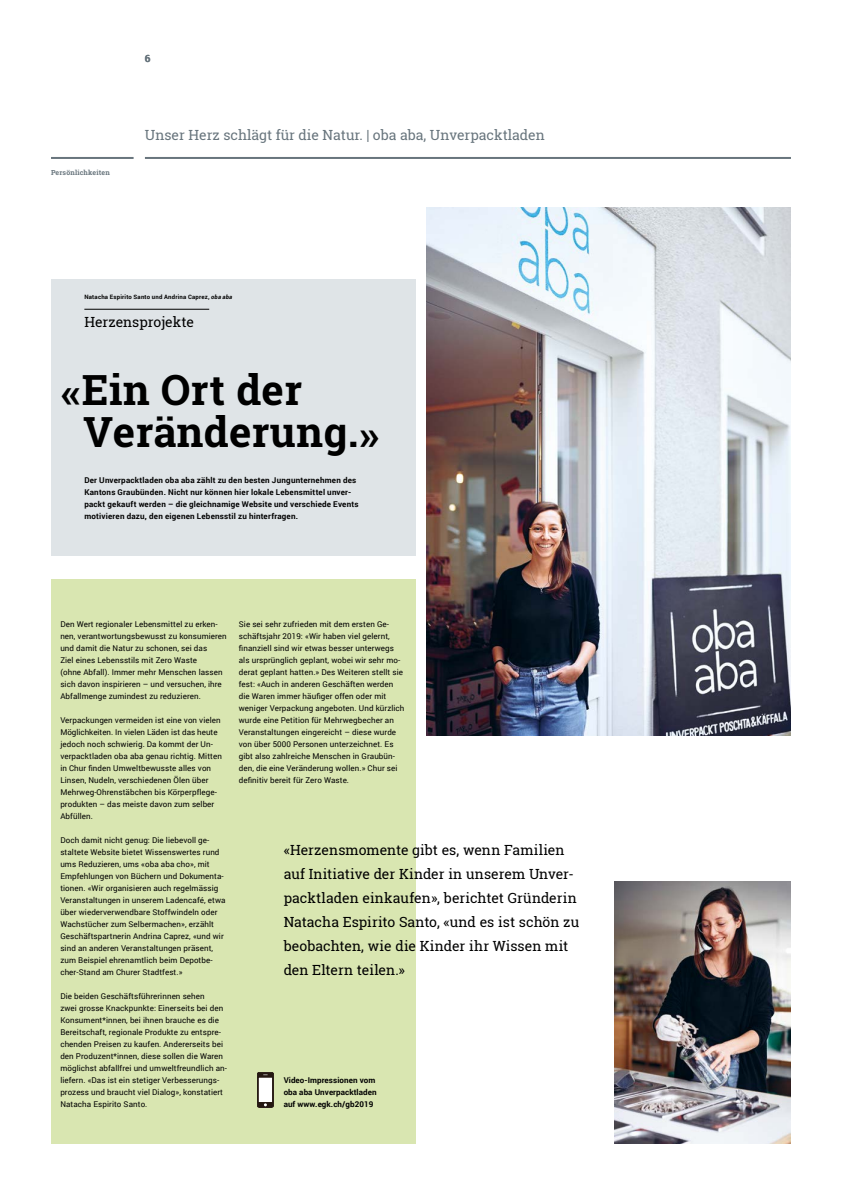
<style>
.page{position:relative;width:842px;height:1191px;background:#fff}
.page>*{position:absolute;margin:0;border:0;box-sizing:border-box;transform-origin:0 0}
.t1{font:700 42px/42px "Roboto Slab";letter-spacing:.01em;color:#000}
.t2{font:14px/24px "Roboto Slab";color:#000}
.t3{font:14px "Roboto Slab";color:#68757d}
.t4{font:700 10px "Roboto";color:#68757d}
.t5{font:8px/12px "Roboto";letter-spacing:.01em;color:#000}
.t6{font:700 8px/12px "Roboto";letter-spacing:.025em;color:#000}
.t7{font:700 7px "Roboto Slab";letter-spacing:.02em;color:#68757d}
.t8{font:700 6px "Roboto";letter-spacing:.035em;color:#000}
.s1{font-style:italic}
</style>
<div class="page">
<div style="left:51px;top:279px;width:364px;height:276px;background:#dfe4e7"></div>
<div style="left:51px;top:579px;width:364px;height:564px;background:#d9e6b1"></div>
<hr style="left:145px;top:157px;width:646px;height:2px;background:#68757d">
<hr style="left:51px;top:157px;width:83px;height:2px;background:#68757d">
<img style="left:427px;top:207px;width:364px;height:528px">
<img style="left:614px;top:881px;width:177px;height:262px">
<svg style="left:257px;top:1072px;width:17px;height:35px"></svg>
<hr style="left:84px;top:309px;width:125px;height:1px;background:#000">
<p class="t4" style="left:145px;top:51px;width:7px">6</p>
<p class="t7" style="left:51px;top:167px;width:60px">Persönlichkeiten</p>
<h2 class="t3" style="left:145px;top:125px;width:401px">Unser Herz schlägt für die Natur. | oba aba, Unverpacktladen</h2>
<p class="t8" style="left:84px;top:293px;width:149px">Natacha Espirito Santo und Andrina Caprez, <span class="s1">oba aba</span></p>
<h2 class="t2" style="left:84px;top:310px;width:111px">Herzensprojekte</h2>
<h1 class="t1" style="left:83px;top:368px;width:297px;text-indent:-21px">«Ein Ort der<br>Veränderung.»</h1>
<p class="t6" style="left:84px;top:474px;width:276px">Der Unverpacktladen oba aba zählt zu den besten Jungunternehmen des Kantons Graubünden. Nicht nur können hier lokale Lebensmittel unver&shy;packt gekauft werden – die gleichnamige Website und verschiede Events motivieren dazu, den eigenen Lebensstil zu hinterfragen.</p>
<p class="t5" style="left:60px;top:618px;width:168px">Den Wert regionaler Lebensmittel zu erken&shy;nen, verantwortungsbewusst zu konsumieren und damit die Natur zu schonen, sei das<br>Ziel eines Lebensstils mit Zero Waste<br>(ohne Abfall). Immer mehr Menschen lassen sich davon inspirieren – und versuchen, ihre Abfallmenge zumindest zu reduzieren.</p>
<p class="t5" style="left:60px;top:714px;width:163px">Verpackungen vermeiden ist eine von vielen Möglichkeiten. In vielen Läden ist das heute jedoch noch schwierig. Da kommt der Un&shy;verpacktladen oba aba genau richtig. Mitten in Chur finden Umweltbewusste alles von Linsen, Nudeln, verschiedenen Ölen über Mehrweg-Ohrenstäbchen bis Körperpflege&shy;produkten – das meiste davon zum selber Abfüllen.</p>
<p class="t5" style="left:60px;top:834px;width:167px">Doch damit nicht genug: Die liebevoll ge&shy;staltete Website bietet Wissenswertes rund ums Reduzieren, ums «oba aba cho», mit Empfehlungen von Büchern und Dokumenta&shy;tionen. «Wir organisieren auch regelmässig Veranstaltungen in unserem Ladencafé, etwa über wiederverwendbare Stoffwindeln oder Wachstücher zum Selbermachen», erzählt Geschäftspartnerin Andrina Caprez, «und wir sind an anderen Veranstaltungen präsent, zum Beispiel ehrenamtlich beim Depotbe&shy;cher-Stand am Churer Stadtfest.»</p>
<p class="t5" style="left:60px;top:990px;width:168px">Die beiden Geschäftsführerinnen sehen<br>zwei grosse Knackpunkte: Einerseits bei den Konsument*innen, bei ihnen brauche es die Bereitschaft, regionale Produkte zu entspre&shy;chenden Preisen zu kaufen. Andererseits bei den Produzent*innen, diese sollen die Waren möglichst abfallfrei und umweltfreundlich an&shy;liefern. «Das ist ein stetiger Verbesserungs&shy;prozess und braucht viel Dialog», konstatiert Natacha Espirito Santo.</p>
<p class="t5" style="left:239px;top:618px;width:167px">Sie sei sehr zufrieden mit dem ersten Ge&shy;schäftsjahr 2019: «Wir haben viel gelernt, finanziell sind wir etwas besser unterwegs als ursprünglich geplant, wobei wir sehr mo&shy;derat geplant hatten.» Des Weiteren stellt sie fest: «Auch in anderen Geschäften werden die Waren immer häufiger offen oder mit weniger Verpackung angeboten. Und kürzlich wurde eine Petition für Mehrwegbecher an Veranstaltungen eingereicht – diese wurde von über 5000 Personen unterzeichnet. Es gibt also zahlreiche Menschen in Graubün&shy;den, die eine Veränderung wollen.» Chur sei definitiv bereit für Zero Waste.</p>
<h2 class="t2" style="left:284px;top:838px;width:297px">«Herzensmomente gibt es, wenn Familien auf Initiative der Kinder in unserem Unver&shy;packtladen einkaufen», berichtet Gründerin Natacha Espirito Santo, «und es ist schön zu beobachten, wie die Kinder ihr Wissen mit den Eltern teilen.»</h2>
<p class="t6" style="left:284px;top:1074px;width:94px">Video-Impressionen vom oba aba Unverpacktladen auf www.egk.ch/gb2019</p>
</div>
